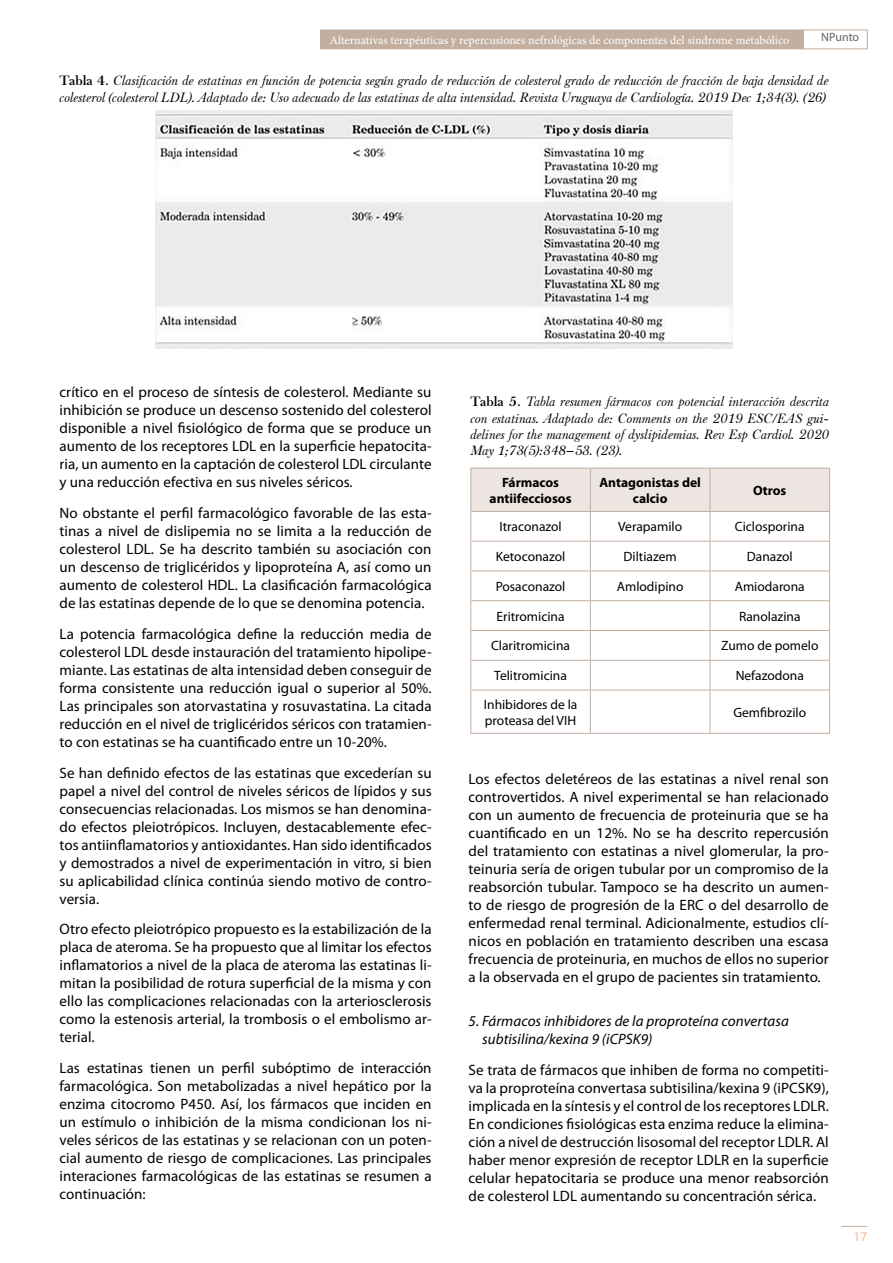
<style>
.page{position:relative;width:893px;height:1263px;background:#fff}
.page>*{position:absolute;margin:0;border:0;box-sizing:border-box;transform-origin:0 0}
.t1{font:15px/18px "Myriad Pro";letter-spacing:.005em;color:#000;text-align:justify}
.t2{font:italic 15px/18px "Myriad Pro";letter-spacing:.005em;color:#000}
.t3{font:italic 13.5px/16.2px "Baskerville F";color:#000}
.t4{font:13.5px/16.2px "Myriad Pro";color:#000}
.t5{font:700 13.5px/16.2px "Myriad Pro";color:#000;text-align:center}
.t6{font:13.5px "Myriad Pro";color:#f6bc96}
.t7{font:12px "Minion Pro";color:#fff}
.t8{font:12px "Myriad Pro";letter-spacing:-.005em;color:#646363}
.s1{font-weight:700;font-style:normal}
</style>
<div class="page">
<svg style="left:841px;top:1226px;width:26px;height:1px"></svg>
<div style="left:320px;top:30px;width:547px;height:19px;border:1px solid #c2afa0"></div>
<div style="left:320px;top:30px;width:484px;height:19px;background:#c2afa0"></div>
<img style="left:155px;top:111px;width:578px;height:237px">
<hr style="left:470px;top:690px;width:120px;height:1px;background:#c2afa0">
<hr style="left:470px;top:733px;width:120px;height:1px;background:#c2afa0">
<hr style="left:470px;top:690px;width:1px;height:43px;background:#c2afa0">
<svg style="left:470px;top:468px;width:360px;height:222px"></svg>
<hr style="left:590px;top:690px;width:1px;height:43px;background:#c2afa0">
<hr style="left:710px;top:690px;width:1px;height:43px;background:#c2afa0">
<hr style="left:829px;top:690px;width:1px;height:43px;background:#c2afa0">
<hr style="left:590px;top:541px;width:120px;height:1px;background:#c2afa0">
<hr style="left:710px;top:541px;width:120px;height:1px;background:#c2afa0">
<hr style="left:590px;top:571px;width:120px;height:1px;background:#c2afa0">
<hr style="left:710px;top:571px;width:120px;height:1px;background:#c2afa0">
<hr style="left:590px;top:600px;width:120px;height:1px;background:#c2afa0">
<hr style="left:710px;top:600px;width:120px;height:1px;background:#c2afa0">
<hr style="left:590px;top:630px;width:120px;height:1px;background:#c2afa0">
<hr style="left:710px;top:630px;width:120px;height:1px;background:#c2afa0">
<hr style="left:590px;top:660px;width:120px;height:1px;background:#c2afa0">
<hr style="left:710px;top:660px;width:120px;height:1px;background:#c2afa0">
<hr style="left:590px;top:690px;width:120px;height:1px;background:#c2afa0">
<hr style="left:710px;top:690px;width:120px;height:1px;background:#c2afa0">
<hr style="left:590px;top:733px;width:120px;height:1px;background:#c2afa0">
<hr style="left:710px;top:733px;width:120px;height:1px;background:#c2afa0">
<hr style="left:590px;top:468px;width:1px;height:43px;background:#c2afa0">
<hr style="left:590px;top:468px;width:120px;height:1px;background:#c2afa0">
<hr style="left:710px;top:468px;width:120px;height:1px;background:#c2afa0">
<hr style="left:710px;top:468px;width:1px;height:43px;background:#c2afa0">
<hr style="left:829px;top:468px;width:1px;height:43px;background:#c2afa0">
<hr style="left:590px;top:511px;width:120px;height:1px;background:#c2afa0">
<hr style="left:710px;top:511px;width:120px;height:1px;background:#c2afa0">
<p class="t7" style="left:330px;top:32px;width:461px">Alternativas terapéuticas y repercusiones nefrológicas de componentes del síndrome metabólico</p>
<p class="t8" style="left:821px;top:30px;width:40px">NPunto</p>
<p class="t3" style="left:60px;top:73px;width:771px"><span class="s1">Tabla 4.</span> Clasificación de estatinas en función de potencia según grado de reducción de colesterol grado de reducción de fracción de baja densidad de colesterol (colesterol LDL). Adaptado de: Uso adecuado de las estatinas de alta intensidad. Revista Uruguaya de Cardiología. 2019 Dec 1;34(3). (26)</p>
<p class="t1" style="left:60px;top:383px;width:374px">crítico en el proceso de síntesis de colesterol. Mediante su inhibición se produce un descenso sostenido del colesterol disponible a nivel fisiológico de forma que se produce un aumento de los receptores LDL en la superficie hepatocita&shy;ria, un aumento en la captación de colesterol LDL circulante y una reducción efectiva en sus niveles séricos.</p>
<p class="t1" style="left:60px;top:504px;width:374px">No obstante el perfil farmacológico favorable de las esta&shy;tinas a nivel de dislipemia no se limita a la reducción de colesterol LDL. Se ha descrito también su asociación con un descenso de triglicéridos y lipoproteína A, así como un aumento de colesterol HDL. La clasificación farmacológica de las estatinas depende de lo que se denomina potencia.</p>
<p class="t1" style="left:60px;top:625px;width:374px">La potencia farmacológica define la reducción media de colesterol LDL desde instauración del tratamiento hipolipe&shy;miante. Las estatinas de alta intensidad deben conseguir de forma consistente una reducción igual o superior al 50%.<br>Las principales son atorvastatina y rosuvastatina. La citada reducción en el nivel de triglicéridos séricos con tratamien&shy;to con estatinas se ha cuantificado entre un 10-20%.</p>
<p class="t1" style="left:60px;top:763px;width:374px">Se han definido efectos de las estatinas que excederían su papel a nivel del control de niveles séricos de lípidos y sus consecuencias relacionadas. Los mismos se han denomina&shy;do efectos pleiotrópicos. Incluyen, destacablemente efec&shy;tos antiinflamatorios y antioxidantes. Han sido identificados y demostrados a nivel de experimentación in vitro, si bien su aplicabilidad clínica continúa siendo motivo de contro&shy;versia.</p>
<p class="t1" style="left:60px;top:920px;width:374px">Otro efecto pleiotrópico propuesto es la estabilización de la placa de ateroma. Se ha propuesto que al limitar los efectos inflamatorios a nivel de la placa de ateroma las estatinas li&shy;mitan la posibilidad de rotura superficial de la misma y con ello las complicaciones relacionadas con la arteriosclerosis como la estenosis arterial, la trombosis o el embolismo ar&shy;terial.</p>
<p class="t1" style="left:60px;top:1059px;width:374px">Las estatinas tienen un perfil subóptimo de interacción farmacológica. Son metabolizadas a nivel hepático por la enzima citocromo P450. Así, los fármacos que inciden en un estímulo o inhibición de la misma condicionan los ni&shy;veles séricos de las estatinas y se relacionan con un poten&shy;cial aumento de riesgo de complicaciones. Las principales interaciones farmacológicas de las estatinas se resumen a continuación:</p>
<p class="t3" style="left:470px;top:394px;width:360px;text-align:justify"><span class="s1">Tabla 5.</span> Tabla resumen fármacos con potencial interacción descrita con estatinas. Adaptado de: Comments on the 2019 ESC/EAS gui&shy;delines for the management of dyslipidemias. Rev Esp Cardiol. 2020<br>May 1;73(5):348–53. (23).</p>
<p class="t5" style="left:490px;top:474px;width:83px">Fármacos antiifecciosos</p>
<p class="t5" style="left:599px;top:474px;width:103px">Antagonistas del calcio</p>
<p class="t5" style="left:753px;top:482px;width:35px">Otros</p>
<p class="t4" style="left:499px;top:518px;width:64px">Itraconazol</p>
<p class="t4" style="left:618px;top:518px;width:65px">Verapamilo</p>
<p class="t4" style="left:735px;top:518px;width:71px">Ciclosporina</p>
<p class="t4" style="left:496px;top:548px;width:71px">Ketoconazol</p>
<p class="t4" style="left:624px;top:548px;width:55px">Diltiazem</p>
<p class="t4" style="left:747px;top:548px;width:47px">Danazol</p>
<p class="t4" style="left:496px;top:578px;width:71px">Posaconazol</p>
<p class="t4" style="left:617px;top:578px;width:68px">Amlodipino</p>
<p class="t4" style="left:735px;top:578px;width:71px">Amiodarona</p>
<p class="t4" style="left:497px;top:608px;width:70px">Eritromicina</p>
<p class="t4" style="left:739px;top:608px;width:63px">Ranolazina</p>
<p class="t4" style="left:491px;top:638px;width:80px">Claritromicina</p>
<p class="t4" style="left:721px;top:638px;width:99px">Zumo de pomelo</p>
<p class="t4" style="left:494px;top:667px;width:74px">Telitromicina</p>
<p class="t4" style="left:736px;top:667px;width:70px">Nefazodona</p>
<p class="t4" style="left:484px;top:696px;width:95px">Inhibidores de la proteasa del VIH</p>
<p class="t4" style="left:733px;top:704px;width:74px">Gemfibrozilo</p>
<p class="t1" style="left:469px;top:770px;width:362px">Los efectos deletéreos de las estatinas a nivel renal son controvertidos. A nivel experimental se han relacionado con un aumento de frecuencia de proteinuria que se ha cuantificado en un 12%. No se ha descrito repercusión del tratamiento con estatinas a nivel glomerular, la pro&shy;teinuria sería de origen tubular por un compromiso de la reabsorción tubular. Tampoco se ha descrito un aumen&shy;to de riesgo de progresión de la ERC o del desarrollo de enfermedad renal terminal. Adicionalmente, estudios clí&shy;nicos en población en tratamiento describen una escasa frecuencia de proteinuria, en muchos de ellos no superior a la observada en el grupo de pacientes sin tratamiento.</p>
<p class="t2" style="left:482px;top:1011px;width:308px;text-indent:-14px">5. Fármacos inhibidores de la proproteína convertasa subtisilina/kexina 9 (iCPSK9)</p>
<p class="t1" style="left:469px;top:1060px;width:362px">Se trata de fármacos que inhiben de forma no competiti&shy;va la proproteína convertasa subtisilina/kexina 9 (iPCSK9), implicada en la síntesis y el control de los receptores LDLR.<br>En condiciones fisiológicas esta enzima reduce la elimina&shy;ción a nivel de destrucción lisosomal del receptor LDLR. Al haber menor expresión de receptor LDLR en la superficie celular hepatocitaria se produce una menor reabsorción de colesterol LDL aumentando su concentración sérica.</p>
<p class="t6" style="left:854px;top:1228px;width:15px">17</p>
</div>
